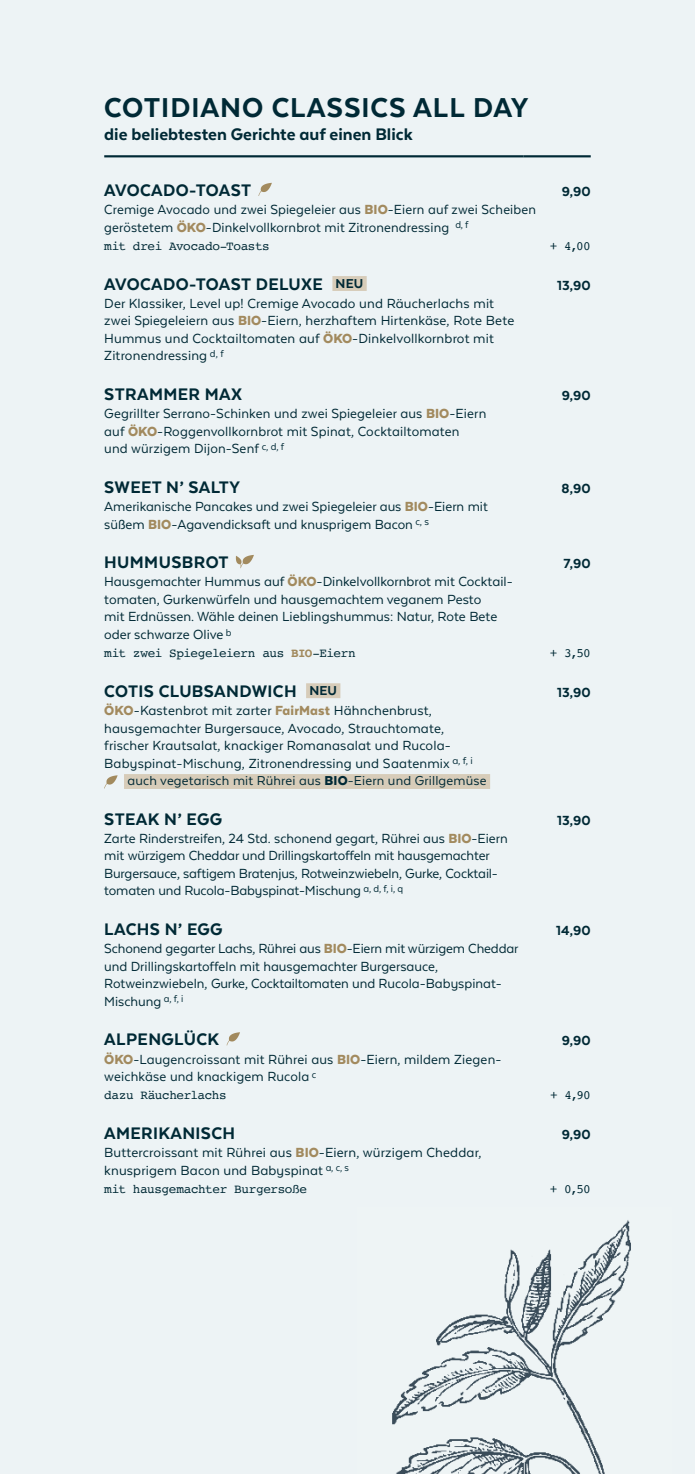
<style>
.page{position:relative;width:695px;height:1474px;background:#fff}
.page>*{position:absolute;margin:0;border:0;box-sizing:border-box;transform-origin:0 0}
.Head{font:800 31.5px "Texta Alt";letter-spacing:.03em;color:#002935}
.Gericht{font:800 19.25px "Texta Alt";letter-spacing:.02em;color:#002935}
.Head-2{font:800 19.25px "Texta Alt";color:#002935}
.Fließtext_XS{font:15.22px/17.5px "Texta Alt";color:#002935}
.Fließtext_XS-2{font:800 15.22px "Texta Alt";letter-spacing:.01em;color:#002935}
.Fließtext_XS-3{font:14.88px "Texta Alt";letter-spacing:.01em;color:#002935}
.Extra{font:12.6px "Courier";letter-spacing:-.03em;color:#002935}
.s1{font-weight:900;color:#a28a5e}
.s2{font-size:14.88px}
.s3{font-weight:700;color:#a28a5e}
.s4{font-weight:900}
</style>
<div class="page">
<div style="left:0;top:0;width:694px;height:1473px;background:#edf3f5"></div>
<img style="left:392px;top:1220px;width:239px;height:253px">
<hr style="left:104px;top:155px;width:419px;height:2px;background:#002935">
<hr style="left:523px;top:155px;width:67px;height:2px;background:#002935">
<svg style="left:258px;top:183px;width:14px;height:13px"></svg>
<div style="left:332px;top:276px;width:34px;height:15px;background:#d7ccb9"></div>
<svg style="left:236px;top:555px;width:18px;height:13px"></svg>
<div style="left:306px;top:683px;width:34px;height:15px;background:#d7ccb9"></div>
<div style="left:124px;top:774px;width:366px;height:15px;background:#d7ccb9"></div>
<svg style="left:104px;top:775px;width:14px;height:13px"></svg>
<svg style="left:226px;top:1032px;width:14px;height:13px"></svg>
<p class="Head" style="left:104px;top:91px;width:425px">COTIDIANO CLASSICS ALL DAY</p>
<p class="Head-2" style="left:104px;top:124px;width:310px">die beliebtesten Gerichte auf einen Blick</p>
<p class="Gericht" style="left:104px;top:180px;width:149px">AVOCADO-TOAST</p>
<p class="Fließtext_XS-2" style="left:561px;top:183px;width:30px">9,90</p>
<p class="Fließtext_XS" style="left:104px;top:201px;width:433px">Cremige Avocado und zwei Spiegeleier aus <span class="s1">BIO</span>-Eiern auf zwei Scheiben geröstetem <span class="s1">ÖKO</span>-Dinkelvollkornbrot mit Zitronendressing <sup>d,</sup> <sup>f</sup></p>
<p class="Extra" style="left:104px;top:236px;width:167px">mit drei Avocado-Toasts</p>
<p class="Extra" style="left:549px;top:236px;width:43px">+ 4,00</p>
<p class="Gericht" style="left:104px;top:274px;width:260px">AVOCADO-TOAST DELUXE <span class="s2">NEU</span></p>
<p class="Fließtext_XS-2" style="left:557px;top:277px;width:35px">13,90</p>
<p class="Fließtext_XS" style="left:104px;top:294px;width:411px">Der Klassiker, Level up! Cremige Avocado und Räucherlachs mit zwei Spiegeleiern aus <span class="s1">BIO</span>-Eiern, herzhaftem Hirtenkäse, Rote Bete Hummus und Cocktailtomaten auf <span class="s1">ÖKO</span>-Dinkelvollkornbrot mit Zitronendressing <sup>d,</sup> <sup>f</sup></p>
<p class="Gericht" style="left:104px;top:384px;width:139px">STRAMMER MAX</p>
<p class="Fließtext_XS-2" style="left:561px;top:387px;width:30px">9,90</p>
<p class="Fließtext_XS" style="left:104px;top:404px;width:383px">Gegrillter Serrano-Schinken und zwei Spiegeleier aus <span class="s1">BIO</span>-Eiern auf <span class="s1">ÖKO</span>-Roggenvollkornbrot mit Spinat, Cocktailtomaten und würzigem Dijon-Senf <sup>c,</sup> <sup>d,</sup> <sup>f</sup></p>
<p class="Gericht" style="left:104px;top:477px;width:137px">SWEET N’ SALTY</p>
<p class="Fließtext_XS-2" style="left:561px;top:480px;width:31px">8,90</p>
<p class="Fließtext_XS" style="left:104px;top:497px;width:385px">Amerikanische Pancakes und zwei Spiegeleier aus <span class="s1">BIO</span>-Eiern mit süßem <span class="s1">BIO</span>-Agavendicksaft und knusprigem Bacon <sup>c,</sup> <sup>s</sup></p>
<p class="Gericht" style="left:104px;top:552px;width:126px">HUMMUSBROT</p>
<p class="Fließtext_XS-2" style="left:563px;top:556px;width:29px">7,90</p>
<p class="Fließtext_XS" style="left:104px;top:573px;width:410px">Hausgemachter Hummus auf <span class="s1">ÖKO</span>-Dinkelvollkornbrot mit Cocktail&shy;tomaten, Gurkenwürfeln und hausgemachtem veganem Pesto<br>mit Erdnüssen. Wähle deinen Lieblingshummus: Natur, Rote Bete oder schwarze Olive <sup>b</sup></p>
<p class="Extra" style="left:104px;top:643px;width:253px">mit zwei Spiegeleiern aus <span class="s3">BIO</span>-Eiern</p>
<p class="Extra" style="left:549px;top:643px;width:43px">+ 3,50</p>
<p class="Gericht" style="left:104px;top:681px;width:234px">COTIS CLUBSANDWICH <span class="s2">NEU</span></p>
<p class="Fließtext_XS-2" style="left:557px;top:684px;width:35px">13,90</p>
<p class="Fließtext_XS" style="left:104px;top:701px;width:370px"><span class="s1">ÖKO</span>-Kastenbrot mit zarter <span class="s1">FairMast</span> Hähnchenbrust, hausgemachter Burgersauce, Avocado, Strauchtomate, frischer Krautsalat, knackiger Romanasalat und Rucola-Babyspinat-Mischung, Zitronendressing und Saatenmix <sup>a,</sup> <sup>f,</sup> <sup>i</sup></p>
<p class="Fließtext_XS-3" style="left:127px;top:773px;width:360px">auch vegetarisch mit Rührei aus <span class="s4">BIO</span>-Eiern und Grillgemüse</p>
<p class="Gericht" style="left:104px;top:809px;width:119px">STEAK N’ EGG</p>
<p class="Fließtext_XS-2" style="left:557px;top:812px;width:35px">13,90</p>
<p class="Fließtext_XS" style="left:104px;top:829px;width:405px">Zarte Rinderstreifen, 24 Std. schonend gegart, Rührei aus <span class="s1">BIO</span>-Eiern mit würzigem Cheddar und Drillingskartoffeln mit hausgemachter Burgersauce, saftigem Bratenjus, Rotweinzwiebeln, Gurke, Cocktail&shy;tomaten und Rucola-Babyspinat-Mischung <sup>a,</sup> <sup>d,</sup> <sup>f,</sup> <sup>i,</sup> <sup>q</sup></p>
<p class="Gericht" style="left:104px;top:919px;width:120px">LACHS N’ EGG</p>
<p class="Fließtext_XS-2" style="left:556px;top:922px;width:36px">14,90</p>
<p class="Fließtext_XS" style="left:104px;top:939px;width:415px">Schonend gegarter Lachs, Rührei aus <span class="s1">BIO</span>-Eiern mit würzigem Cheddar und Drillingskartoffeln mit hausgemachter Burgersauce, Rotweinzwiebeln, Gurke, Cocktailtomaten und Rucola-Babyspinat-Mischung <sup>a,</sup> <sup>f,</sup> <sup>i</sup></p>
<p class="Gericht" style="left:104px;top:1029px;width:116px">ALPENGLÜCK</p>
<p class="Fließtext_XS-2" style="left:561px;top:1033px;width:30px">9,90</p>
<p class="Fließtext_XS" style="left:104px;top:1050px;width:399px"><span class="s1">ÖKO</span>-Laugencroissant mit Rührei aus <span class="s1">BIO</span>-Eiern, mildem Ziegen&shy;weichkäse und knackigem Rucola <sup>c</sup></p>
<p class="Extra" style="left:104px;top:1085px;width:124px">dazu Räucherlachs</p>
<p class="Extra" style="left:550px;top:1085px;width:42px">+ 4,90</p>
<p class="Gericht" style="left:104px;top:1123px;width:132px">AMERIKANISCH</p>
<p class="Fließtext_XS-2" style="left:561px;top:1126px;width:30px">9,90</p>
<p class="Fließtext_XS" style="left:104px;top:1143px;width:379px">Buttercroissant mit Rührei aus <span class="s1">BIO</span>-Eiern, würzigem Cheddar, knusprigem Bacon und Babyspinat <sup>a,</sup> <sup>c,</sup> <sup>s</sup></p>
<p class="Extra" style="left:104px;top:1179px;width:204px">mit hausgemachter Burgersoße</p>
<p class="Extra" style="left:549px;top:1179px;width:42px">+ 0,50</p>
</div>
